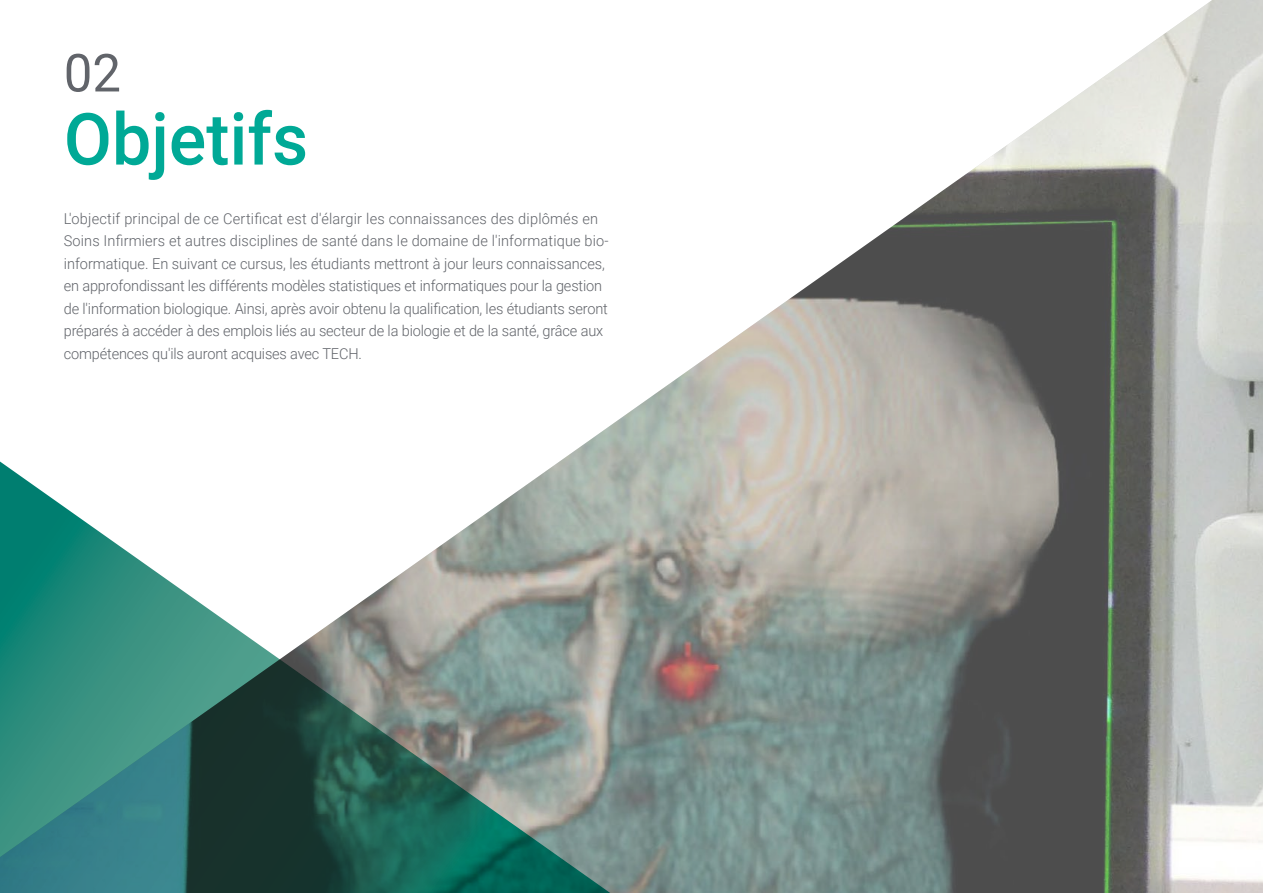
<style>
.page{position:relative;width:1263px;height:893px;background:#fff}
.page>*{position:absolute;margin:0;border:0;box-sizing:border-box;transform-origin:0 0}
.t1{font:500 72px "Roboto";color:#00a996}
.t2{font:52.5px "Roboto";color:#61646a}
.t3{font:300 15px/22.5px "Roboto";letter-spacing:-.01em;color:#61646a}
</style>
<div class="page">
<img style="left:581px;top:0;width:682px;height:893px">
<svg style="left:0;top:446px;width:640px;height:447px"></svg>
<h2 class="t2" style="left:64px;top:36px;width:59px">02</h2>
<h1 class="t1" style="left:64px;top:89px;width:246px">Objetifs</h1>
<p class="t3" style="left:64px;top:207px;width:546px">L'objectif principal de ce Certificat est d'élargir les connaissances des diplômés en Soins Infirmiers et autres disciplines de santé dans le domaine de l'informatique bio&shy;informatique. En suivant ce cursus, les étudiants mettront à jour leurs connaissances, en approfondissant les différents modèles statistiques et informatiques pour la gestion de l'information biologique. Ainsi, après avoir obtenu la qualification, les étudiants seront préparés à accéder à des emplois liés au secteur de la biologie et de la santé, grâce aux compétences qu'ils auront acquises avec TECH.</p>
</div>
